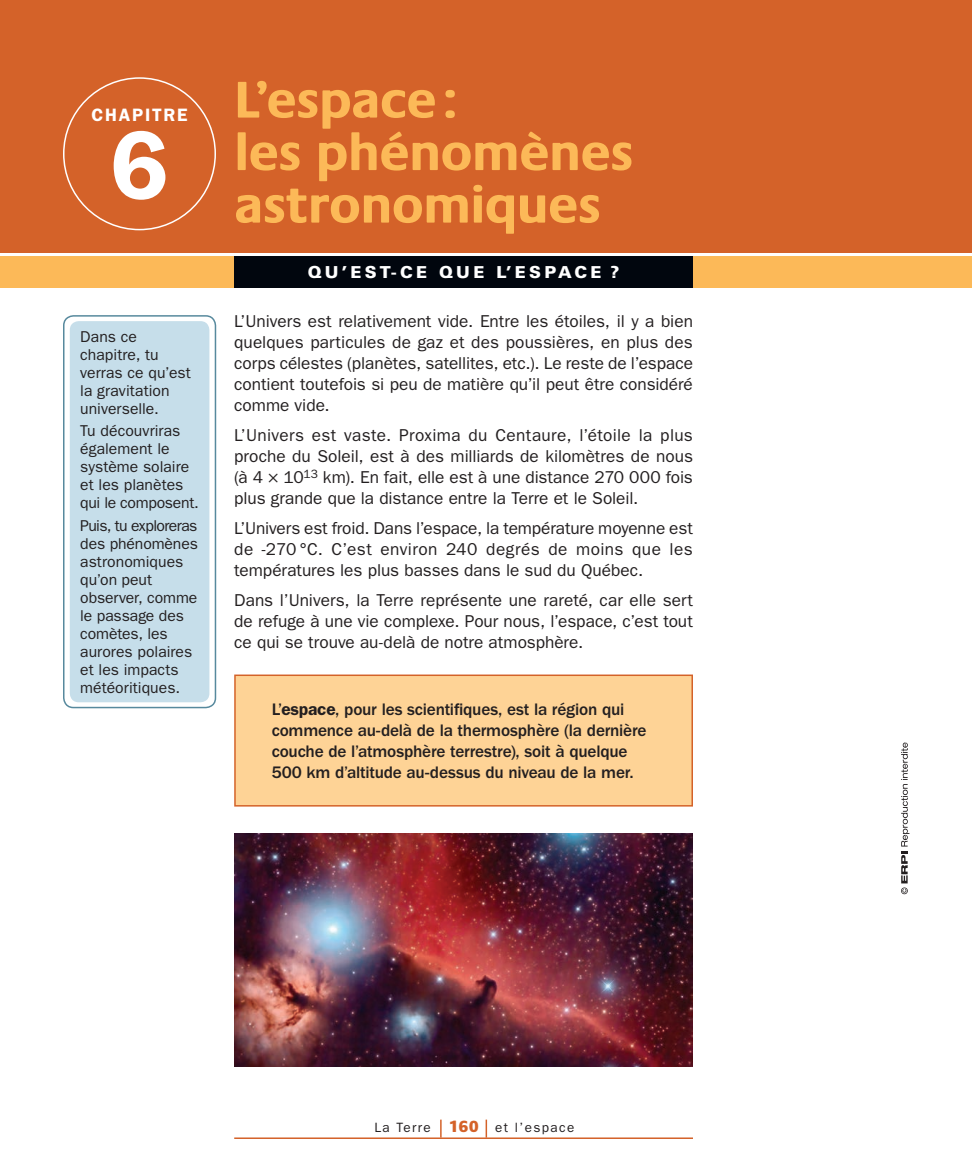
<style>
.page{position:relative;width:972px;height:1175px;background:#fff}
.page>*{position:absolute;margin:0;border:0;box-sizing:border-box;transform-origin:0 0}
.t1{font:600 97.5px "ITC Franklin Gothic Std";color:#fff}
.t2{font:700 52.5px/52.5px "Praxis LT Pro";letter-spacing:-.01em;color:#fcb958}
.t3{font:600 18px "ITC Franklin Gothic Std";color:#fff}
.t4{font:17.25px/21px "ITC Franklin Gothic Std";color:#231f20;text-align:justify}
.t5{font:500 17.25px/21px "ITC Franklin Gothic Std";letter-spacing:-.015em;color:#231f20}
.t6{font:900 16.5px "Univers LT Std";letter-spacing:.2em;color:#fff}
.t7{font:15.75px/18px "ITC Franklin Gothic Std";color:#231f20}
.t8{font:13.5px "ITC Franklin Gothic Std";letter-spacing:.1em;color:#231f20}
.s1{font-weight:600}
.s2{font-family:"Praxis LT Pro";font-weight:800;font-size:16.5px;color:#d46229}
</style>
<div class="page">
<div style="left:0;top:0;width:972px;height:252px;background:#d46229"></div>
<div style="left:0;top:256px;width:972px;height:32px;background:#fcb958"></div>
<div style="left:234px;top:256px;width:459px;height:32px;background:#01060e"></div>
<div style="left:235px;top:675px;width:457px;height:131px;background:#fed396"></div>
<div style="left:234px;top:674px;width:459px;height:132px;border:2px solid #d46229"></div>
<div style="left:70px;top:321px;width:139px;height:381px;background:#c6deea;border-radius:9px"></div>
<div style="left:63px;top:315px;width:153px;height:393px;border:2px solid #57899d;border-radius:10px"></div>
<img style="left:234px;top:834px;width:459px;height:232px">
<svg style="left:901px;top:742px;width:8px;height:152px"></svg>
<hr style="left:234px;top:1137px;width:459px;height:1px;background:#d46229">
<svg style="left:440px;top:1119px;width:2px;height:18px"></svg>
<svg style="left:486px;top:1119px;width:1px;height:18px"></svg>
<p class="t3" style="left:92px;top:104px;width:98px">chapitre</p>
<h1 class="t1" style="left:110px;top:108px;width:60px">6</h1>
<p class="t7" style="left:80px;top:327px;width:112px">Dans ce chapitre, tu verras ce qu’est la gravitation universelle.</p>
<p class="t7" style="left:80px;top:422px;width:120px">Tu découvriras également le système solaire et les planètes qui le composent.</p>
<p class="t7" style="left:80px;top:516px;width:119px">Puis, tu exploreras des phénomènes astronomiques qu’on peut observer, comme le passage des comètes, les aurores polaires et les impacts météoritiques.</p>
<h2 class="t2" style="left:234px;top:73px;width:401px">L’espace :<br>les phénomènes astronomiques</h2>
<p class="t6" style="left:308px;top:262px;width:313px">QU’EST-CE QUE L’ESPACE ?</p>
<p class="t4" style="left:234px;top:311px;width:460px">L’Univers est relativement vide. Entre les étoiles, il y a bien quelques particules de gaz et des poussières, en plus des corps célestes (planètes, satellites, etc.). Le reste de l’espace contient toutefois si peu de matière qu’il peut être considéré comme vide.</p>
<p class="t4" style="left:234px;top:425px;width:460px">L’Univers est vaste. Proxima du Centaure, l’étoile la plus proche du Soleil, est à des milliards de kilomètres de nous (à 4 × 10<sup>13</sup> km). En fait, elle est à une distance 270 000 fois plus grande que la distance entre la Terre et le Soleil.</p>
<p class="t4" style="left:234px;top:518px;width:460px">L’Univers est froid. Dans l’espace, la température moyenne est de -270 °C. C’est environ 240 degrés de moins que les températures les plus basses dans le sud du Québec.</p>
<p class="t4" style="left:234px;top:590px;width:460px">Dans l’Univers, la Terre représente une rareté, car elle sert de refuge à une vie complexe. Pour nous, l’espace, c’est tout ce qui se trouve au-delà de notre atmosphère.</p>
<p class="t5" style="left:272px;top:699px;width:376px">L’<span class="s1">espace</span>, pour les scientifiques, est la région qui commence au-delà de la thermosphère (la dernière couche de l’atmosphère terrestre), soit à quelque 500 km d’altitude au-dessus du niveau de la mer.</p>
<p class="t8" style="left:375px;top:1119px;width:201px">La Terre <span class="s2">160</span> et l’espace</p>
</div>
